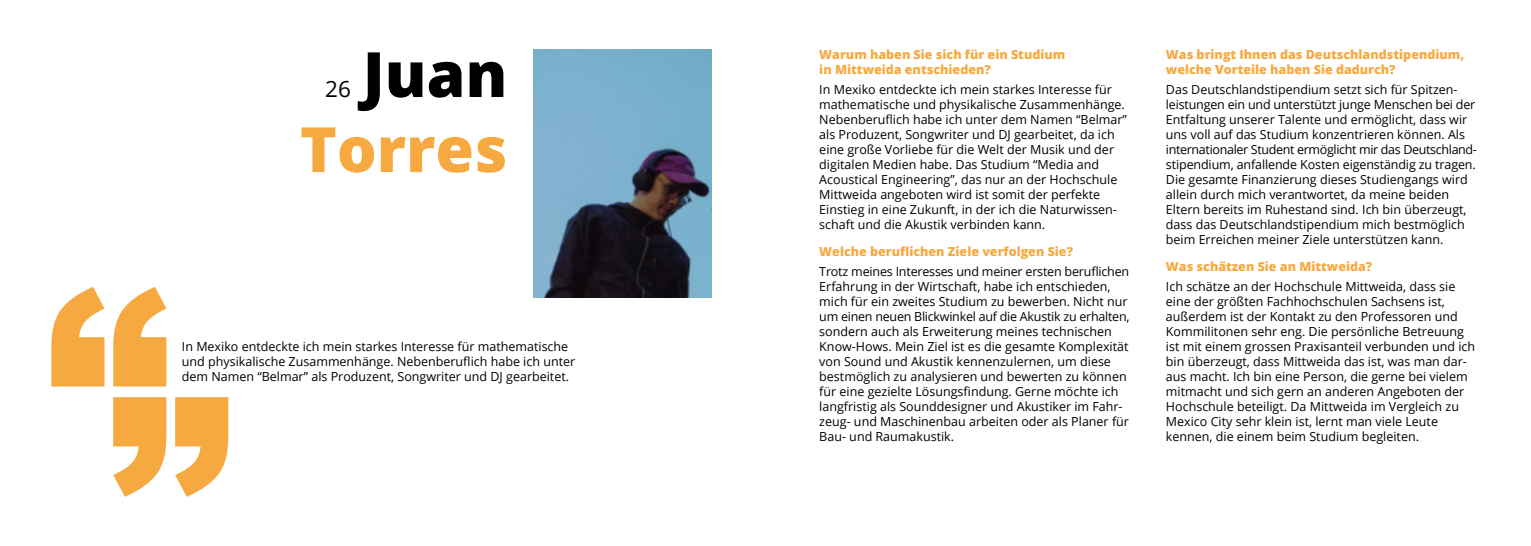
<style>
.page{position:relative;width:1531px;height:546px;background:#fff}
.page>*{position:absolute;margin:0;border:0;box-sizing:border-box;transform-origin:0 0}
.t1{font:800 62.5px "Open Sans";color:#f7a941}
.t2{font:800 62.5px "Open Sans";color:#000}
.t3{font:22.5px "Open Sans";color:#000}
.t4{font:12.5px/15px "Open Sans";color:#000}
.t5{font:800 12.5px "Open Sans";color:#f7a941}
.t6{font:12.5px/15px "Open Sans";letter-spacing:-.02em;color:#000}
.t7{font:12.5px "Open Sans";letter-spacing:-.025em;color:#000}
</style>
<div class="page">
<svg style="left:51px;top:287px;width:115px;height:99px"></svg>
<svg style="left:113px;top:397px;width:115px;height:100px"></svg>
<img style="left:534px;top:49px;width:177px;height:248px">
<p class="t2" style="left:363px;top:27px;width:146px">Juan</p>
<p class="t1" style="left:300px;top:102px;width:209px">Torres</p>
<p class="t3" style="left:325px;top:73px;width:27px">26</p>
<p class="t4" style="left:182px;top:338px;width:395px">In Mexiko entdeckte ich mein starkes Interesse für mathematische und physikalische Zusammenhänge. Nebenberuflich habe ich unter dem Namen “Belmar” als Produzent, Songwriter und DJ gearbeitet.</p>
<p class="t5" style="left:819px;top:45px;width:248px">Warum haben Sie sich für ein Studium</p>
<p class="t5" style="left:819px;top:60px;width:173px">in Mittweida entschieden?</p>
<p class="t4" style="left:819px;top:81px;width:307px">In Mexiko entdeckte ich mein starkes Interesse für mathematische und physikalische Zusammenhänge.</p>
<p class="t4" style="left:819px;top:111px;width:309px">Nebenberuflich habe ich unter dem Namen “Belmar” als Produzent, Songwriter und DJ gearbeitet, da ich</p>
<p class="t4" style="left:819px;top:141px;width:296px">eine große Vorliebe für die Welt der Musik und der digitalen Medien habe. Das Studium “Media and</p>
<p class="t4" style="left:819px;top:171px;width:300px">Acoustical Engineering”, das nur an der Hochschule<br>Mittweida angeboten wird ist somit der perfekte</p>
<p class="t4" style="left:819px;top:201px;width:299px">Einstieg in eine Zukunft, in der ich die Naturwissen&shy;schaft und die Akustik verbinden kann.</p>
<p class="t5" style="left:819px;top:242px;width:255px">Welche beruflichen Ziele verfolgen Sie?</p>
<p class="t4" style="left:819px;top:264px;width:311px">Trotz meines Interesses und meiner ersten beruflichen</p>
<p class="t4" style="left:819px;top:279px;width:293px">Erfahrung in der Wirtschaft, habe ich entschieden,</p>
<p class="t6" style="left:819px;top:294px;width:312px">mich für ein zweites Studium zu bewerben. Nicht nur um einen neuen Blickwinkel auf die Akustik zu erhalten,</p>
<p class="t4" style="left:819px;top:324px;width:311px">sondern auch als Erweiterung meines technischen Know-Hows. Mein Ziel ist es die gesamte Komplexität von Sound und Akustik kennenzulernen, um diese bestmöglich zu analysieren und bewerten zu können für eine gezielte Lösungsfindung. Gerne möchte ich langfristig als Sounddesigner und Akustiker im Fahr&shy;zeug- und Maschinenbau arbeiten oder als Planer für Bau- und Raumakustik.</p>
<p class="t5" style="left:1166px;top:45px;width:300px">Was bringt Ihnen das Deutschlandstipendium,</p>
<p class="t5" style="left:1166px;top:60px;width:231px">welche Vorteile haben Sie dadurch?</p>
<p class="t4" style="left:1166px;top:81px;width:311px">Das Deutschlandstipendium setzt sich für Spitzen&shy;leistungen ein und unterstützt junge Menschen bei der</p>
<p class="t4" style="left:1166px;top:111px;width:303px">Entfaltung unserer Talente und ermöglicht, dass wir uns voll auf das Studium konzentrieren können. Als</p>
<p class="t7" style="left:1166px;top:141px;width:312px">internationaler Student ermöglicht mir das Deutschland-</p>
<p class="t4" style="left:1166px;top:156px;width:311px">stipendium, anfallende Kosten eigenständig zu tragen.</p>
<p class="t4" style="left:1166px;top:171px;width:303px">Die gesamte Finanzierung dieses Studiengangs wird allein durch mich verantwortet, da meine beiden Eltern bereits im Ruhestand sind. Ich bin überzeugt, dass das Deutschlandstipendium mich bestmöglich beim Erreichen meiner Ziele unterstützen kann.</p>
<p class="t5" style="left:1166px;top:257px;width:208px">Was schätzen Sie an Mittweida?</p>
<p class="t4" style="left:1166px;top:279px;width:291px">Ich schätze an der Hochschule Mittweida, dass sie eine der größten Fachhochschulen Sachsens ist,</p>
<p class="t4" style="left:1166px;top:309px;width:311px">außerdem ist der Kontakt zu den Professoren und Kommilitonen sehr eng. Die persönliche Betreuung ist mit einem grossen Praxisanteil verbunden und ich bin überzeugt, dass Mittweida das ist, was man dar&shy;aus macht. Ich bin eine Person, die gerne bei vielem mitmacht und sich gern an anderen Angeboten der</p>
<p class="t4" style="left:1166px;top:399px;width:295px">Hochschule beteiligt. Da Mittweida im Vergleich zu<br>Mexico City sehr klein ist, lernt man viele Leute</p>
<p class="t4" style="left:1166px;top:429px;width:255px">kennen, die einem beim Studium begleiten.</p>
</div>
